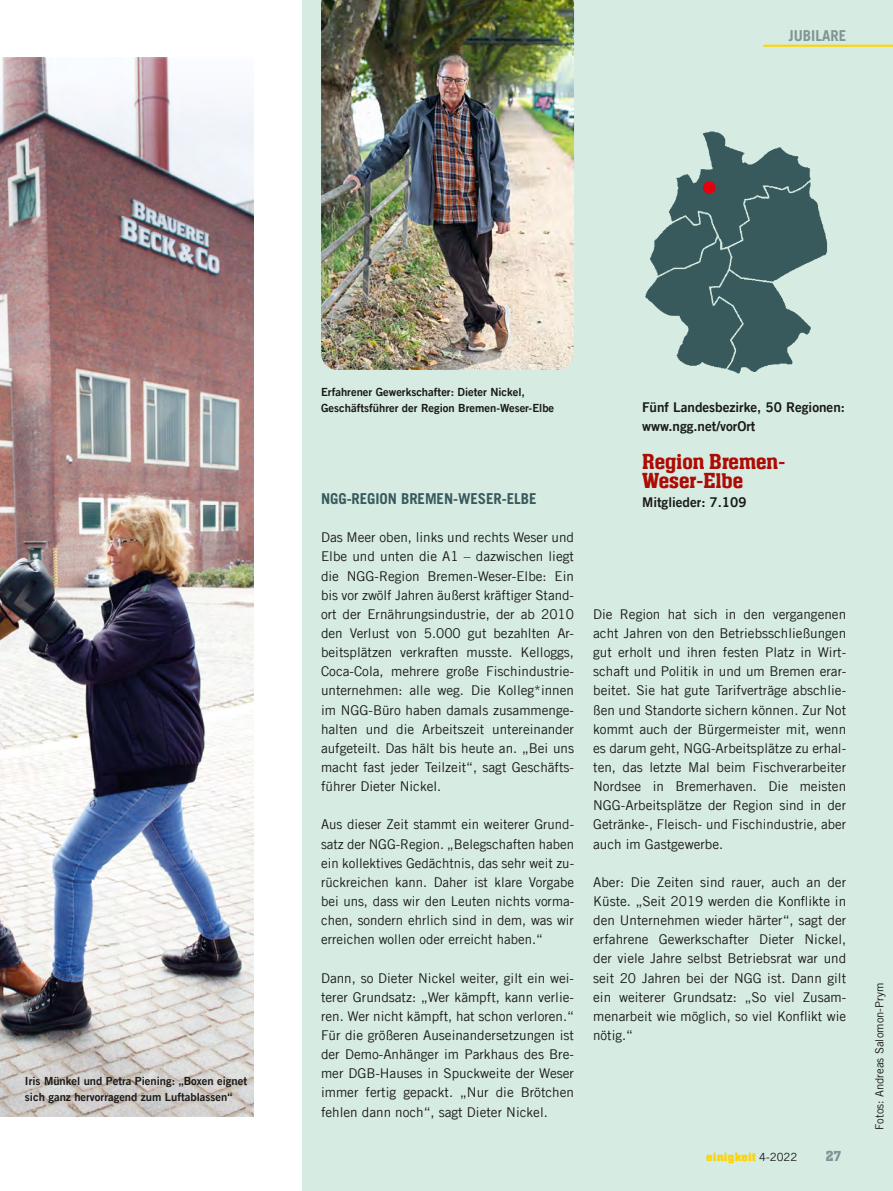
<style>
.page{position:relative;width:893px;height:1191px;background:#fff}
.page>*{position:absolute;margin:0;border:0;box-sizing:border-box;transform-origin:0 0}
.t1{font:500 22.5px/19.2px "Aachen Pro";color:#ae0b04}
.t2{font:700 15px "Trade Gothic LT Com";letter-spacing:-.005em;color:#385a5c}
.t3{font:700 15px "Trade Gothic LT Com";color:#7d9594}
.t4{font:500 15px "Aachen Pro";color:#7d9594}
.t5{font:13.5px/19.2px "Trade Gothic LT Com";color:#1a1a18;text-align:justify}
.t6{font:13.5px/19.2px "Trade Gothic LT Com Bd 2";color:#1a1a18}
.t7{font:700 12.75px "Neue Aachen Pro";letter-spacing:.02em;color:#ffd400}
.t8{font:11.25px/15.9px "Trade Gothic LT Com Bd 2";color:#1a1a18}
.t9{font:11.25px "Trade Gothic LT Com";color:#1a1a18}
.s1{font-family:"Trade Gothic LT Com";font-weight:400;font-size:11.25px;color:#1a1a18}
</style>
<div class="page">
<img style="left:0;top:57px;width:253px;height:1059px">
<div style="left:302px;top:0;width:591px;height:1191px;background:#d6ebe2"></div>
<img style="left:645px;top:131px;width:182px;height:243px">
<img style="left:321px;top:0;width:253px;height:370px">
<hr style="left:763px;top:45px;width:130px;height:2px;background:#ffd400">
<div style="left:703px;top:181px;width:12px;height:13px;background:#e3000f;border-radius:50%"></div>
<p class="t3" style="left:789px;top:27px;width:59px">JUBILARE</p>
<p class="t8" style="left:25px;top:1072px;width:224px">Iris Münkel und Petra Piening: „Boxen eignet sich ganz hervorragend zum Luftablassen“</p>
<p class="t8" style="left:321px;top:383px;width:235px">Erfahrener Gewerkschafter: Dieter Nickel,<br>Geschäftsführer der Region Bremen-Weser-Elbe</p>
<p class="t6" style="left:642px;top:397px;width:204px">Fünf Landesbezirke, 50 Regionen: www.ngg.net/vorOrt</p>
<h1 class="t1" style="left:642px;top:452px;width:145px">Region Bremen-<br>Weser-Elbe</h1>
<p class="t2" style="left:321px;top:489px;width:217px">NGG-REGION BREMEN-WESER-ELBE</p>
<p class="t6" style="left:642px;top:492px;width:106px">Mitglieder: 7.109</p>
<p class="t5" style="left:321px;top:528px;width:255px">Das Meer oben, links und rechts Weser und Elbe und unten die A1 – dazwischen liegt die NGG-Region Bremen-Weser-Elbe: Ein bis vor zwölf Jahren äußerst kräftiger Stand&shy;ort der Ernährungsindustrie, der ab 2010 den Verlust von 5.000 gut bezahlten Ar&shy;beitsplätzen verkraften musste. Kelloggs, Coca-Cola, mehrere große Fischindustrie&shy;unternehmen: alle weg. Die Kolleg*innen im NGG-Büro haben damals zusammenge&shy;halten und die Arbeitszeit untereinander aufgeteilt. Das hält bis heute an. „Bei uns macht fast jeder Teilzeit“, sagt Geschäfts&shy;führer Dieter Nickel.</p>
<p class="t5" style="left:321px;top:815px;width:255px">Aus dieser Zeit stammt ein weiterer Grund&shy;satz der NGG-Region. „Belegschaften haben ein kollektives Gedächtnis, das sehr weit zu&shy;rückreichen kann. Daher ist klare Vorgabe bei uns, dass wir den Leuten nichts vorma&shy;chen, sondern ehrlich sind in dem, was wir erreichen wollen oder erreicht haben.“</p>
<p class="t5" style="left:321px;top:968px;width:255px">Dann, so Dieter Nickel weiter, gilt ein wei&shy;terer Grundsatz: „Wer kämpft, kann verlie&shy;ren. Wer nicht kämpft, hat schon verloren.“ Für die größeren Auseinandersetzungen ist der Demo-Anhänger im Parkhaus des Bre&shy;mer DGB-Hauses in Spuckweite der Weser immer fertig gepackt. „Nur die Brötchen fehlen dann noch“, sagt Dieter Nickel.</p>
<p class="t5" style="left:593px;top:604px;width:255px">Die Region hat sich in den vergangenen acht Jahren von den Betriebsschließungen gut erholt und ihren festen Platz in Wirt&shy;schaft und Politik in und um Bremen erar&shy;beitet. Sie hat gute Tarifverträge abschlie&shy;ßen und Standorte sichern können. Zur Not kommt auch der Bürgermeister mit, wenn es darum geht, NGG-Arbeitsplätze zu erhal&shy;ten, das letzte Mal beim Fischverarbeiter Nordsee in Bremerhaven. Die meisten NGG-Arbeitsplätze der Region sind in der Getränke-, Fleisch- und Fischindustrie, aber auch im Gastgewerbe.</p>
<p class="t5" style="left:593px;top:872px;width:255px">Aber: Die Zeiten sind rauer, auch an der Küste. „Seit 2019 werden die Konflikte in den Unternehmen wieder härter“, sagt der erfahrene Gewerkschafter Dieter Nickel, der viele Jahre selbst Betriebsrat war und seit 20 Jahren bei der NGG ist. Dann gilt ein weiterer Grundsatz: „So viel Zusam&shy;menarbeit wie möglich, so viel Konflikt wie nötig.“</p>
<p class="t7" style="left:706px;top:1150px;width:93px">einigkeit <span class="s1">4-2022</span></p>
<p class="t4" style="left:826px;top:1148px;width:17px">27</p>
<p class="t9" style="left:873px;top:1130px;width:149px;rotate:-90deg">Fotos: Andreas Salomon-Prym</p>
</div>
